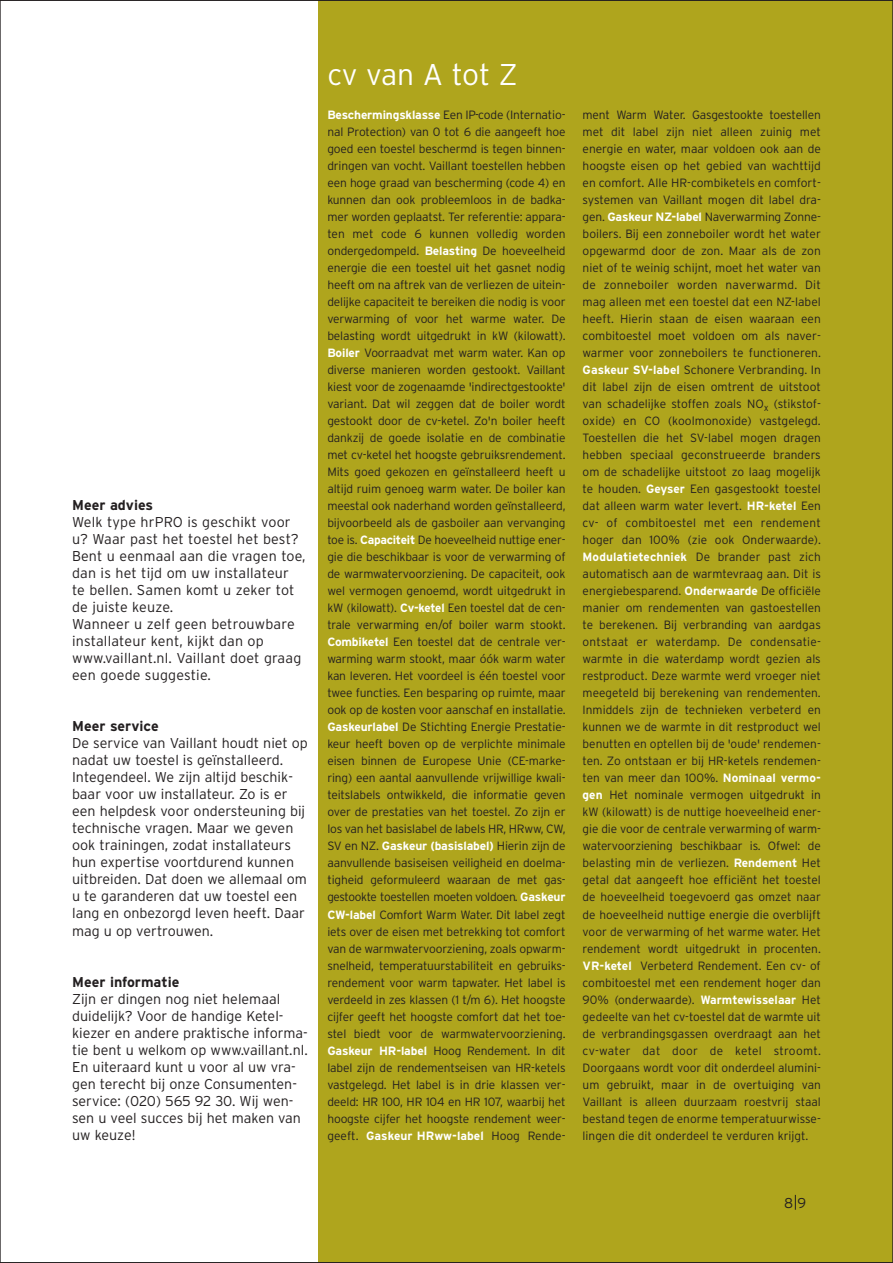
<style>
.page{position:relative;width:893px;height:1263px;background:#fff}
.page>*{position:absolute;margin:0;border:0;box-sizing:border-box;transform-origin:0 0}
.t1{font:300 30px "Interstate";letter-spacing:-.01em;color:#fff}
.t2{font:300 14.25px/17px "Interstate";color:#231f20}
.t3{font:700 14.25px "Interstate";color:#231f20}
.t4{font:300 12px/17px "Interstate";letter-spacing:-.015em;color:#231f20;text-align:justify}
.s1{font-weight:700;color:#fff}
</style>
<div class="page">
<div style="left:319px;top:0;width:573px;height:1263px;background:#afa51d"></div>
<svg style="left:795px;top:1195px;width:1px;height:15px"></svg>
<p class="t3" style="left:72px;top:500px;width:83px">Meer advies</p>
<p class="t2" style="left:72px;top:515px;width:235px">Welk type hrPRO is geschikt voor u? Waar past het toestel het best?<br>Bent u eenmaal aan die vragen toe, dan is het tijd om uw installateur<br>te bellen. Samen komt u zeker tot de juiste keuze.<br>Wanneer u zelf geen betrouwbare installateur kent, kijkt dan op www.vaillant.nl. Vaillant doet graag een goede suggestie.</p>
<p class="t3" style="left:72px;top:721px;width:88px">Meer service</p>
<p class="t2" style="left:72px;top:736px;width:237px">De service van Vaillant houdt niet op nadat uw toestel is geïnstalleerd.<br>Integendeel. We zijn altijd beschik&shy;baar voor uw installateur. Zo is er een helpdesk voor ondersteuning bij technische vragen. Maar we geven ook trainingen, zodat installateurs hun expertise voortdurend kunnen uitbreiden. Dat doen we allemaal om u te garanderen dat uw toestel een lang en onbezorgd leven heeft. Daar mag u op vertrouwen.</p>
<p class="t3" style="left:72px;top:976px;width:109px">Meer informatie</p>
<p class="t2" style="left:72px;top:991px;width:237px">Zijn er dingen nog niet helemaal duidelijk? Voor de handige Ketel&shy;kiezer en andere praktische informa&shy;tie bent u welkom op www.vaillant.nl.<br>En uiteraard kunt u voor al uw vra&shy;gen terecht bij onze Consumenten&shy;service: (020) 565 92 30. Wij wen&shy;sen u veel succes bij het maken van uw keuze!</p>
<h1 class="t1" style="left:327px;top:63px;width:192px">cv van A tot Z</h1>
<p class="t4" style="left:327px;top:107px;width:240px"><span class="s1">Beschermingsklasse</span> Een IP-code (Internatio&shy;nal Protection) van 0 tot 6 die aangeeft hoe goed een toestel beschermd is tegen binnen&shy;dringen van vocht. Vaillant toestellen hebben een hoge graad van bescherming (code 4) en kunnen dan ook probleemloos in de badka&shy;mer worden geplaatst. Ter referentie: appara&shy;ten met code 6 kunnen volledig worden ondergedompeld. <span class="s1">Belasting</span> De hoeveelheid energie die een toestel uit het gasnet nodig heeft om na aftrek van de verliezen de uitein&shy;delijke capaciteit te bereiken die nodig is voor verwarming of voor het warme water. De belasting wordt uitgedrukt in kW (kilowatt).<br><span class="s1">Boiler</span> Voorraadvat met warm water. Kan op diverse manieren worden gestookt. Vaillant kiest voor de zogenaamde 'indirectgestookte' variant. Dat wil zeggen dat de boiler wordt gestookt door de cv-ketel. Zo'n boiler heeft dankzij de goede isolatie en de combinatie met cv-ketel het hoogste gebruiksrendement.<br>Mits goed gekozen en geïnstalleerd heeft u altijd ruim genoeg warm water. De boiler kan meestal ook naderhand worden geïnstalleerd, bijvoorbeeld als de gasboiler aan vervanging toe is. <span class="s1">Capaciteit</span> De hoeveelheid nuttige ener&shy;gie die beschikbaar is voor de verwarming of de warmwatervoorziening. De capaciteit, ook wel vermogen genoemd, wordt uitgedrukt in kW (kilowatt). <span class="s1">Cv-ketel</span> Een toestel dat de cen&shy;trale verwarming en/of boiler warm stookt.<br><span class="s1">Combiketel</span> Een toestel dat de centrale ver&shy;warming warm stookt, maar óók warm water kan leveren. Het voordeel is één toestel voor twee functies. Een besparing op ruimte, maar ook op de kosten voor aanschaf en installatie.<br><span class="s1">Gaskeurlabel</span> De Stichting Energie Prestatie&shy;keur heeft boven op de verplichte minimale eisen binnen de Europese Unie (CE-marke&shy;ring) een aantal aanvullende vrijwillige kwali&shy;teitslabels ontwikkeld, die informatie geven over de prestaties van het toestel. Zo zijn er los van het basislabel de labels HR, HRww, CW, SV en NZ. <span class="s1">Gaskeur (basislabel)</span> Hierin zijn de aanvullende basiseisen veiligheid en doelma&shy;tigheid geformuleerd waaraan de met gas&shy;gestookte toestellen moeten voldoen. <span class="s1">Gaskeur CW-label</span> Comfort Warm Water. Dit label zegt iets over de eisen met betrekking tot comfort van de warmwatervoorziening, zoals opwarm&shy;snelheid, temperatuurstabiliteit en gebruiks&shy;rendement voor warm tapwater. Het label is verdeeld in zes klassen (1 t/m 6). Het hoogste cijfer geeft het hoogste comfort dat het toe&shy;stel biedt voor de warmwatervoorziening.<br><span class="s1">Gaskeur HR-label</span> Hoog Rendement. In dit label zijn de rendementseisen van HR-ketels vastgelegd. Het label is in drie klassen ver&shy;deeld: HR 100, HR 104 en HR 107, waarbij het hoogste cijfer het hoogste rendement weer&shy;geeft. <span class="s1">Gaskeur HRww-label</span> Hoog Rende-</p>
<p class="t4" style="left:582px;top:107px;width:240px">ment Warm Water. Gasgestookte toestellen met dit label zijn niet alleen zuinig met energie en water, maar voldoen ook aan de hoogste eisen op het gebied van wachttijd en comfort. Alle HR-combiketels en comfort&shy;systemen van Vaillant mogen dit label dra&shy;gen. <span class="s1">Gaskeur NZ-label</span> Naverwarming Zonne&shy;boilers. Bij een zonneboiler wordt het water opgewarmd door de zon. Maar als de zon niet of te weinig schijnt, moet het water van de zonneboiler worden naverwarmd. Dit mag alleen met een toestel dat een NZ-label heeft. Hierin staan de eisen waaraan een combitoestel moet voldoen om als naver&shy;warmer voor zonneboilers te functioneren.<br><span class="s1">Gaskeur SV-label</span> Schonere Verbranding. In dit label zijn de eisen omtrent de uitstoot van schadelijke stoffen zoals NO<sub>x</sub> (stikstof&shy;oxide) en CO (koolmonoxide) vastgelegd.<br>Toestellen die het SV-label mogen dragen hebben speciaal geconstrueerde branders om de schadelijke uitstoot zo laag mogelijk te houden. <span class="s1">Geyser</span> Een gasgestookt toestel dat alleen warm water levert. <span class="s1">HR-ketel</span> Een cv- of combitoestel met een rendement hoger dan 100% (zie ook Onderwaarde).<br><span class="s1">Modulatietechniek</span> De brander past zich automatisch aan de warmtevraag aan. Dit is energiebesparend. <span class="s1">Onderwaarde</span> De officiële manier om rendementen van gastoestellen te berekenen. Bij verbranding van aardgas ontstaat er waterdamp. De condensatie&shy;warmte in die waterdamp wordt gezien als restproduct. Deze warmte werd vroeger niet meegeteld bij berekening van rendementen.<br>Inmiddels zijn de technieken verbeterd en kunnen we de warmte in dit restproduct wel benutten en optellen bij de 'oude' rendemen&shy;ten. Zo ontstaan er bij HR-ketels rendemen&shy;ten van meer dan 100%. <span class="s1">Nominaal vermo&shy;gen</span> Het nominale vermogen uitgedrukt in kW (kilowatt) is de nuttige hoeveelheid ener&shy;gie die voor de centrale verwarming of warm&shy;watervoorziening beschikbaar is. Ofwel: de belasting min de verliezen. <span class="s1">Rendement</span> Het getal dat aangeeft hoe efficiënt het toestel de hoeveelheid toegevoerd gas omzet naar de hoeveelheid nuttige energie die overblijft voor de verwarming of het warme water. Het rendement wordt uitgedrukt in procenten.<br><span class="s1">VR-ketel</span> Verbeterd Rendement. Een cv- of combitoestel met een rendement hoger dan 90% (onderwaarde). <span class="s1">Warmtewisselaar</span> Het gedeelte van het cv-toestel dat de warmte uit de verbrandingsgassen overdraagt aan het cv-water dat door de ketel stroomt.<br>Doorgaans wordt voor dit onderdeel alumini&shy;um gebruikt, maar in de overtuiging van Vaillant is alleen duurzaam roestvrij staal bestand tegen de enorme temperatuurwisse&shy;lingen die dit onderdeel te verduren krijgt.</p>
<p class="t2" style="left:784px;top:1195px;width:24px">8 9</p>
</div>
